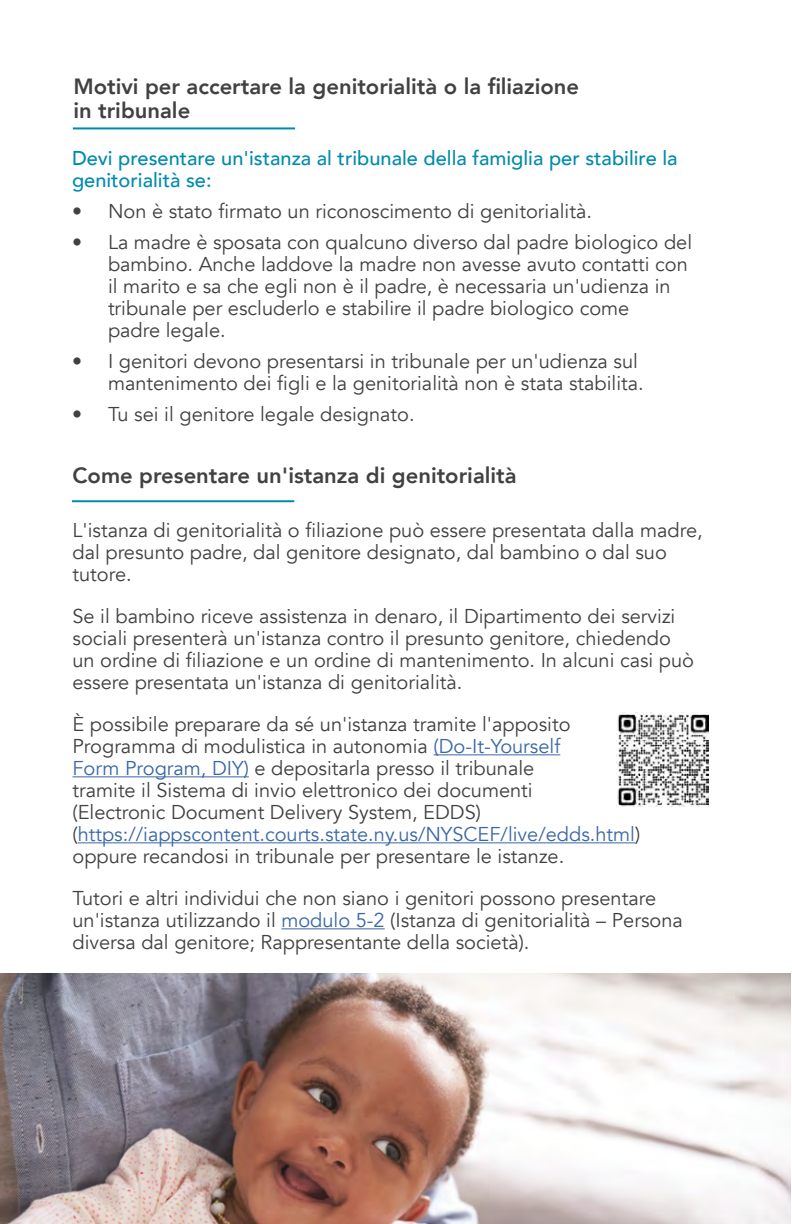
<style>
.page{position:relative;width:792px;height:1224px;background:#fff}
.page>*{position:absolute;margin:0;border:0;box-sizing:border-box;transform-origin:0 0}
.t1{font:800 22px/24px "Avenir";color:#414042}
.t2{font:20px/22px "Avenir";color:#414042}
.t3{font:500 20px/22px "Avenir";color:#008bad}
.t4{font:italic 4.8px "Calibri";color:#000}
.s1{color:#3a68a5}
</style>
<div class="page">
<hr style="left:434px;top:754px;width:126px;height:1px;background:#3a68a5">
<hr style="left:73px;top:776px;width:176px;height:1px;background:#3a68a5">
<hr style="left:78px;top:842px;width:557px;height:1px;background:#3a68a5">
<hr style="left:281px;top:928px;width:104px;height:1px;background:#3a68a5">
<hr style="left:73px;top:127px;width:222px;height:2px;background:#008bad">
<hr style="left:72px;top:500px;width:222px;height:2px;background:#008bad">
<img style="left:0;top:973px;width:791px;height:251px">
<img style="left:616px;top:714px;width:93px;height:93px">
<p class="t1" style="left:73px;top:74px;width:507px">Motivi per accertare la genitorialità o la filiazione in tribunale</p>
<p class="t3" style="left:72px;top:146px;width:607px">Devi presentare un'istanza al tribunale della famiglia per stabilire la genitorialità se:</p>
<p class="t2" style="left:72px;top:200px;width:521px">• Non è stato firmato un riconoscimento di genitorialità.</p>
<p class="t2" style="left:108px;top:231px;width:586px;text-indent:-36px">• La madre è sposata con qualcuno diverso dal padre biologico del bambino. Anche laddove la madre non avesse avuto contatti con il marito e sa che egli non è il padre, è necessaria un'udienza in tribunale per escluderlo e stabilire il padre biologico come<br>padre legale.</p>
<p class="t2" style="left:72px;top:350px;width:573px;text-align:right">• I genitori devono presentarsi in tribunale per un'udienza sul mantenimento dei figli e la genitorialità non è stata stabilita.</p>
<p class="t2" style="left:72px;top:403px;width:344px">• Tu sei il genitore legale designato.</p>
<p class="t1" style="left:73px;top:463px;width:446px">Come presentare un'istanza di genitorialità</p>
<p class="t2" style="left:73px;top:520px;width:632px">L'istanza di genitorialità o filiazione può essere presentata dalla madre, dal presunto padre, dal genitore designato, dal bambino o dal suo tutore.</p>
<p class="t2" style="left:73px;top:606px;width:623px">Se il bambino riceve assistenza in denaro, il Dipartimento dei servizi sociali presenterà un'istanza contro il presunto genitore, chiedendo un ordine di filiazione e un ordine di mantenimento. In alcuni casi può essere presentata un'istanza di genitorialità.</p>
<p class="t2" style="left:73px;top:714px;width:569px">È possibile preparare da sé un'istanza tramite l'apposito Programma di modulistica in autonomia <span class="s1">(Do-It-Yourself<br>Form Program, DIY)</span> e depositarla presso il tribunale<br>tramite il Sistema di invio elettronico dei documenti<br>(Electronic Document Delivery System, EDDS) (<span class="s1">https://iappscontent.courts.state.ny.us/NYSCEF/live/edds.html</span>) oppure recandosi in tribunale per presentare le istanze.</p>
<p class="t2" style="left:73px;top:888px;width:612px">Tutori e altri individui che non siano i genitori possono presentare un'istanza utilizzando il <span class="s1">modulo 5-2</span> (Istanza di genitorialità – Persona diversa dal genitore; Rappresentante della società).</p>
<p class="t4" style="left:461px;top:816px;width:25px">DNA Tes(ng</p>
</div>
